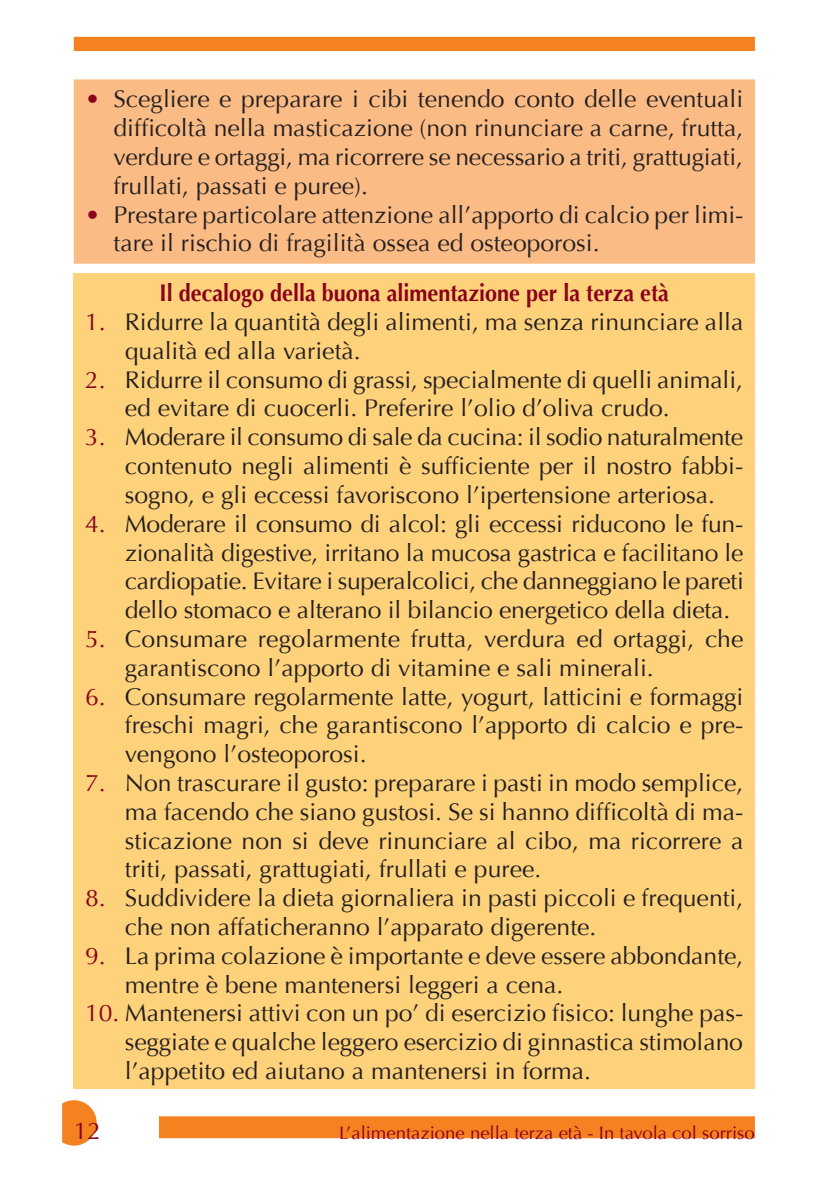
<style>
.page{position:relative;width:840px;height:1191px;background:#fff}
.page>*{position:absolute;margin:0;border:0;box-sizing:border-box;transform-origin:0 0}
.t1{font:24px/28.8px "Optima";color:#231f20}
.t2{font:700 24px "Optima";color:#8a011b;scale:.9 1}
.t3{font:24px "Optima";color:#8a011b}
.t4{font:18px "Optima";color:#8a011b}
.s1{color:#8a011b}
</style>
<div class="page">
<div style="left:160px;top:1117px;width:593px;height:20px;background:#f58220"></div>
<div style="left:159px;top:1116px;width:595px;height:22px;border:2px solid #f58220"></div>
<div style="left:52px;top:1101px;width:44px;height:43px;background:#f58220;border-radius:50%"></div>
<div style="left:51px;top:1100px;width:46px;height:45px;border:2px solid #f58220;border-radius:50%"></div>
<div style="left:52px;top:1101px;width:9px;height:43px;background:#fff"></div>
<div style="left:51px;top:1100px;width:11px;height:45px;border:2px solid #fff"></div>
<div style="left:75px;top:38px;width:678px;height:12px;background:#f58220"></div>
<div style="left:74px;top:37px;width:680px;height:14px;border:2px solid #f58220"></div>
<div style="left:74px;top:274px;width:680px;height:815px;background:#fed17b"></div>
<div style="left:75px;top:80px;width:678px;height:183px;background:#fbbb85"></div>
<div style="left:74px;top:79px;width:680px;height:185px;border:2px solid #fbbb85"></div>
<p class="t1" style="left:113px;top:85px;width:631px;text-align:justify;text-indent:-28px"><span class="s1">•</span> Scegliere e preparare i cibi tenendo conto delle eventuali difficoltà nella masticazione (non rinunciare a carne, frutta, verdure e ortaggi, ma ricorrere se necessario a triti, grattugiati, frullati, passati e puree).</p>
<p class="t1" style="left:113px;top:200px;width:631px;text-indent:-28px"><span class="s1">•</span> Prestare particolare attenzione all’apporto di calcio per limi&shy;tare il rischio di fragilità ossea ed osteoporosi.</p>
<p class="t2" style="left:159px;top:279px;width:567px">Il decalogo della buona alimentazione per la terza età</p>
<p class="t1" style="left:125px;top:308px;width:619px;text-indent:-40px"><span class="s1">1.</span> Ridurre la quantità degli alimenti, ma senza rinunciare alla qualità ed alla varietà.</p>
<p class="t1" style="left:125px;top:365px;width:619px;text-indent:-40px"><span class="s1">2.</span> Ridurre il consumo di grassi, specialmente di quelli animali, ed evitare di cuocerli. Preferire l’olio d’oliva crudo.</p>
<p class="t1" style="left:125px;top:423px;width:619px;text-align:justify;text-indent:-40px"><span class="s1">3.</span> Moderare il consumo di sale da cucina: il sodio naturalmente contenuto negli alimenti è sufficiente per il nostro fabbi&shy;sogno, e gli eccessi favoriscono l’ipertensione arteriosa.</p>
<p class="t1" style="left:125px;top:509px;width:620px;text-align:justify;text-indent:-40px"><span class="s1">4.</span> Moderare il consumo di alcol: gli eccessi riducono le fun&shy;zionalità digestive, irritano la mucosa gastrica e facilitano le cardiopatie. Evitare i superalcolici, che danneggiano le pareti dello stomaco e alterano il bilancio energetico della dieta.</p>
<p class="t1" style="left:125px;top:624px;width:620px;text-indent:-40px"><span class="s1">5.</span> Consumare regolarmente frutta, verdura ed ortaggi, che garantiscono l’apporto di vitamine e sali minerali.</p>
<p class="t1" style="left:125px;top:682px;width:619px;text-align:justify;text-indent:-40px"><span class="s1">6.</span> Consumare regolarmente latte, yogurt, latticini e formaggi freschi magri, che garantiscono l’apporto di calcio e pre&shy;vengono l’osteoporosi.</p>
<p class="t1" style="left:125px;top:768px;width:619px;text-align:justify;text-indent:-40px"><span class="s1">7.</span> Non trascurare il gusto: preparare i pasti in modo semplice, ma facendo che siano gustosi. Se si hanno difficoltà di ma&shy;sticazione non si deve rinunciare al cibo, ma ricorrere a triti, passati, grattugiati, frullati e puree.</p>
<p class="t1" style="left:125px;top:884px;width:619px;text-indent:-40px"><span class="s1">8.</span> Suddividere la dieta giornaliera in pasti piccoli e frequenti, che non affaticheranno l’apparato digerente.</p>
<p class="t1" style="left:125px;top:941px;width:619px;text-indent:-40px"><span class="s1">9.</span> La prima colazione è importante e deve essere abbondante, mentre è bene mantenersi leggeri a cena.</p>
<p class="t1" style="left:125px;top:999px;width:619px;text-align:justify;text-indent:-40px"><span class="s1">10.</span> Mantenersi attivi con un po’ di esercizio fisico: lunghe pas&shy;seggiate e qualche leggero esercizio di ginnastica stimolano l’appetito ed aiutano a mantenersi in forma.</p>
<p class="t3" style="left:74px;top:1117px;width:29px">12</p>
<p class="t4" style="left:339px;top:1122px;width:417px">L’alimentazione nella terza età - In tavola col sorriso</p>
</div>
